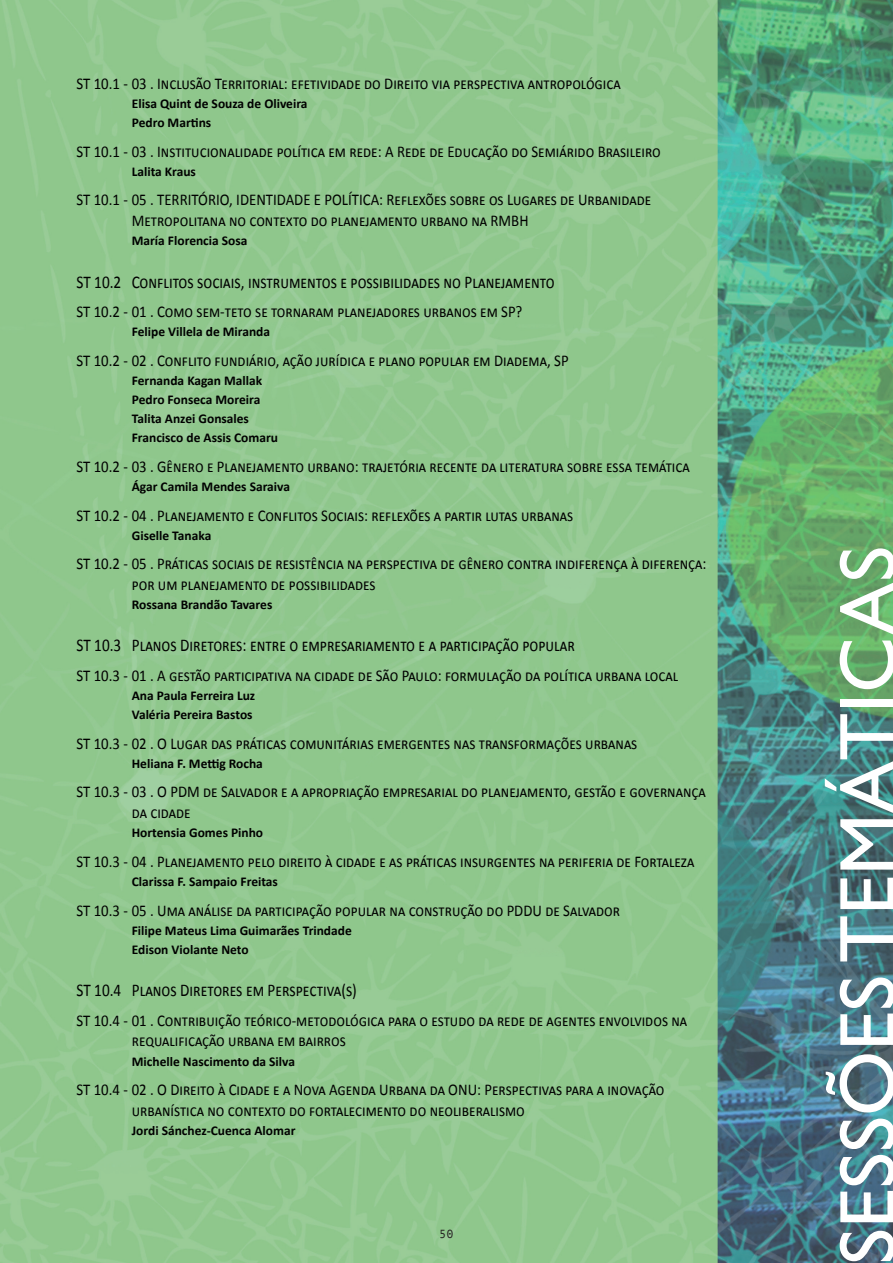
<style>
.page{position:relative;width:893px;height:1263px;background:#fff}
.page>*{position:absolute;margin:0;border:0;box-sizing:border-box;transform-origin:0 0}
.t1{font:79.2px "Gill Sans";color:#fff}
.t2{font:18px "Calibri";color:#000;scale:.85 1}
.t3{font:16.5px/21px "Calibri";color:#000;scale:.9 1}
.t4{font:700 13.5px/19.2px "Calibri";color:#000}
.t5{font:12px "Andale Mono";color:#231f20}
</style>
<div class="page">
<img style="left:0;top:0;width:893px;height:1263px">
<p class="t3" style="left:77px;top:73px;width:606px">ST 10.1 - 03 . Inclusão Territorial: efetividade do Direito via perspectiva antropológica</p>
<p class="t4" style="left:132px;top:94px;width:177px">Elisa Quint de Souza de Oliveira<br>Pedro Martins</p>
<p class="t3" style="left:77px;top:141px;width:651px">ST 10.1 - 03 . Institucionalidade política em rede: A Rede de Educação do Semiárido Brasileiro</p>
<p class="t4" style="left:132px;top:162px;width:66px">Lalita Kraus</p>
<p class="t3" style="left:132px;top:189px;width:579px;text-indent:-55px">ST 10.1 - 05 . TERRITÓRIO, IDENTIDADE E POLÍTICA: Reflexões sobre os Lugares de Urbanidade<br>Metropolitana no contexto do planejamento urbano na RMBH</p>
<p class="t4" style="left:132px;top:231px;width:117px">María Florencia Sosa</p>
<p class="t2" style="left:77px;top:270px;width:564px">ST 10.2 Conflitos sociais, instrumentos e possibilidades no Planejamento</p>
<p class="t3" style="left:77px;top:301px;width:497px">ST 10.2 - 01 . Como sem-teto se tornaram planejadores urbanos em SP?</p>
<p class="t4" style="left:132px;top:322px;width:140px">Felipe Villela de Miranda</p>
<p class="t3" style="left:77px;top:350px;width:548px">ST 10.2 - 02 . Conflito fundiário, ação jurídica e plano popular em Diadema, SP</p>
<p class="t4" style="left:132px;top:371px;width:148px">Fernanda Kagan Mallak<br>Pedro Fonseca Moreira<br>Talita Anzei Gonsales<br>Francisco de Assis Comaru</p>
<p class="t3" style="left:77px;top:456px;width:683px">ST 10.2 - 03 . Gênero e Planejamento urbano: trajetória recente da literatura sobre essa temática</p>
<p class="t4" style="left:132px;top:477px;width:160px">Ágar Camila Mendes Saraiva</p>
<p class="t3" style="left:77px;top:505px;width:553px">ST 10.2 - 04 . Planejamento e Conflitos Sociais: reflexões a partir lutas urbanas</p>
<p class="t4" style="left:132px;top:526px;width:81px">Giselle Tanaka</p>
<p class="t3" style="left:132px;top:553px;width:640px;text-indent:-55px">ST 10.2 - 05 . Práticas sociais de resistência na perspectiva de gênero contra indiferença à diferença: por um planejamento de possibilidades</p>
<p class="t4" style="left:132px;top:595px;width:142px">Rossana Brandão Tavares</p>
<p class="t2" style="left:77px;top:634px;width:588px">ST 10.3 Planos Diretores: entre o empresariamento e a participação popular</p>
<p class="t3" style="left:77px;top:665px;width:670px">ST 10.3 - 01 . A gestão participativa na cidade de São Paulo: formulação da política urbana local</p>
<p class="t4" style="left:132px;top:686px;width:125px">Ana Paula Ferreira Luz<br>Valéria Pereira Bastos</p>
<p class="t3" style="left:77px;top:733px;width:625px">ST 10.3 - 02 . O Lugar das práticas comunitárias emergentes nas transformações urbanas</p>
<p class="t4" style="left:132px;top:754px;width:133px">Heliana F. Mettig Rocha</p>
<p class="t3" style="left:132px;top:781px;width:639px;text-indent:-55px">ST 10.3 - 03 . O PDM de Salvador e a apropriação empresarial do planejamento, gestão e governança da cidade</p>
<p class="t4" style="left:132px;top:823px;width:133px">Hortensia Gomes Pinho</p>
<p class="t3" style="left:77px;top:851px;width:688px">ST 10.3 - 04 . Planejamento pelo direito à cidade e as práticas insurgentes na periferia de Fortaleza</p>
<p class="t4" style="left:132px;top:872px;width:148px">Clarissa F. Sampaio Freitas</p>
<p class="t3" style="left:77px;top:900px;width:605px">ST 10.3 - 05 . Uma análise da participação popular na construção do PDDU de Salvador</p>
<p class="t4" style="left:132px;top:921px;width:222px">Filipe Mateus Lima Guimarães Trindade<br>Edison Violante Neto</p>
<p class="t2" style="left:77px;top:979px;width:331px">ST 10.4 Planos Diretores em Perspectiva(s)</p>
<p class="t3" style="left:132px;top:1010px;width:619px;text-indent:-55px">ST 10.4 - 01 . Contribuição teórico-metodológica para o estudo da rede de agentes envolvidos na requalificação urbana em bairros</p>
<p class="t4" style="left:132px;top:1051px;width:165px">Michelle Nascimento da Silva</p>
<p class="t3" style="left:132px;top:1079px;width:593px;text-indent:-55px">ST 10.4 - 02 . O Direito à Cidade e a Nova Agenda Urbana da ONU: Perspectivas para a inovação urbanística no contexto do fortalecimento do neoliberalismo</p>
<p class="t4" style="left:132px;top:1121px;width:165px">Jordi Sánchez-Cuenca Alomar</p>
<p class="t5" style="left:439px;top:1226px;width:16px">50</p>
<h1 class="t1" style="left:821px;top:1264px;width:720px;rotate:-90deg">SESSÕESTEMÁTICAS</h1>
</div>
